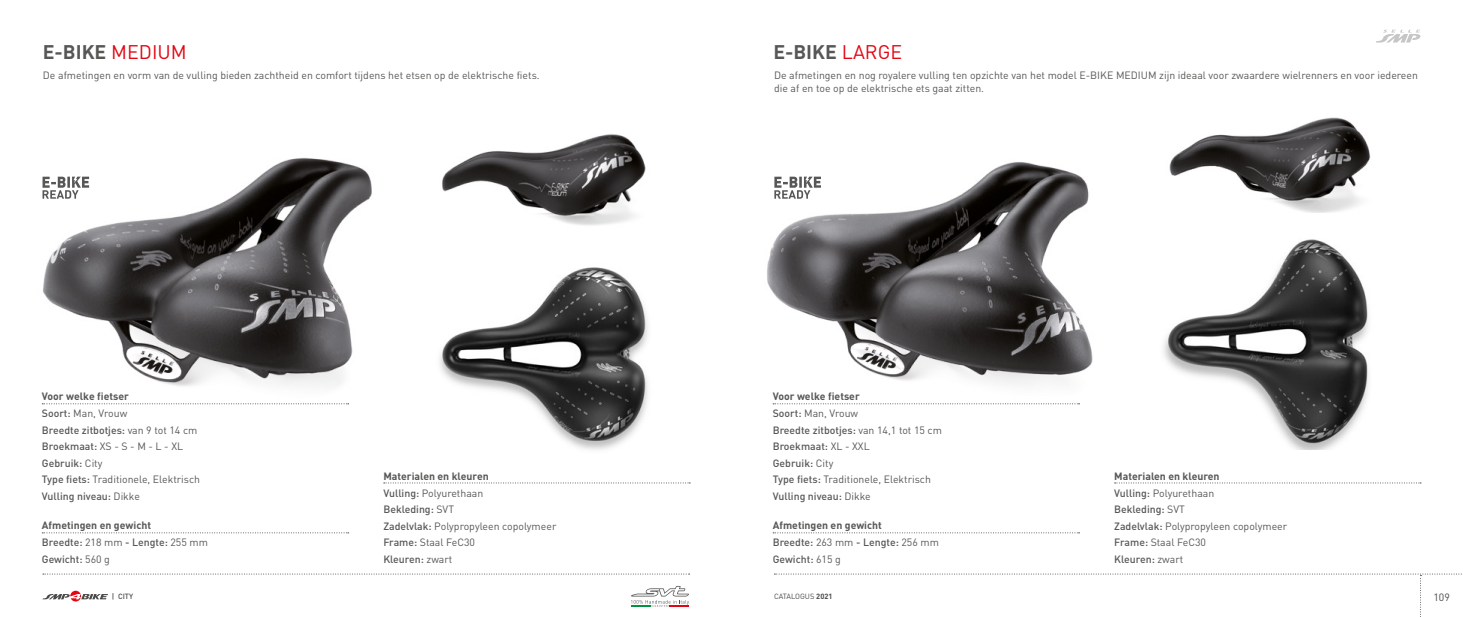
<style>
.page{position:relative;width:1463px;height:617px;background:#fff}
.page>*{position:absolute;margin:0;border:0;box-sizing:border-box;transform-origin:0 0}
.t1{font:700 19.5px "DIN";color:#575756}
.t2{font:10.5px/16.5px "DIN";color:#575756}
.t3{font:500 10.5px/16.5px "DIN";color:#575756}
.t4{font:700 10.5px "DIN";color:#575756}
.t5{font:10.5px "DIN";color:#4a4a49}
.t6{font:7.5px "DIN";letter-spacing:-.005em;color:#4a4a49}
.t7{font:500 7.5px "DIN";color:#4a4a49}
.s1{font-weight:400;color:#e30613}
.s2{font-weight:400}
.s3{font-weight:500}
.s4{font-weight:700}
</style>
<div class="page">
<svg style="left:774px;top:573px;width:688px;height:44px"></svg>
<svg style="left:43px;top:573px;width:646px;height:1px"></svg>
<img style="left:439px;top:267px;width:209px;height:183px">
<img style="left:442px;top:134px;width:204px;height:92px">
<img style="left:41px;top:157px;width:331px;height:248px">
<svg style="left:42px;top:403px;width:307px;height:1px"></svg>
<svg style="left:42px;top:532px;width:307px;height:1px"></svg>
<svg style="left:384px;top:482px;width:306px;height:1px"></svg>
<svg style="left:43px;top:590px;width:65px;height:11px"></svg>
<svg style="left:631px;top:586px;width:58px;height:20px"></svg>
<svg style="left:43px;top:177px;width:46px;height:22px"></svg>
<img style="left:1163px;top:239px;width:206px;height:211px">
<img style="left:1169px;top:117px;width:202px;height:96px">
<img style="left:767px;top:162px;width:326px;height:243px">
<svg style="left:773px;top:403px;width:306px;height:1px"></svg>
<svg style="left:773px;top:532px;width:306px;height:1px"></svg>
<svg style="left:1114px;top:482px;width:307px;height:1px"></svg>
<svg style="left:1376px;top:30px;width:45px;height:13px"></svg>
<svg style="left:774px;top:177px;width:47px;height:22px"></svg>
<h1 class="t1" style="left:43px;top:39px;width:145px">E-BIKE <span class="s1">MEDIUM</span></h1>
<h1 class="t1" style="left:773px;top:39px;width:130px">E-BIKE <span class="s1">LARGE</span></h1>
<p class="t2" style="left:43px;top:67px;width:498px">De afmetingen en vorm van de vulling bieden zachtheid en comfort tijdens het etsen op de elektrische fiets.</p>
<p class="t2" style="left:774px;top:68px;width:645px;line-height:13.5px">De afmetingen en nog royalere vulling ten opzichte van het model E-BIKE MEDIUM zijn ideaal voor zwaardere wielrenners en voor iedereen die af en toe op de elektrische ets gaat zitten.</p>
<p class="t4" style="left:42px;top:389px;width:89px">Voor welke fietser</p>
<p class="t4" style="left:773px;top:389px;width:89px">Voor welke fietser</p>
<p class="t3" style="left:42px;top:404px;width:160px">Soort: <span class="s2">Man, Vrouw<br></span>Breedte zitbotjes: <span class="s2">van 9 tot 14 cm<br></span>Broekmaat: <span class="s2">XS - S - M - L - XL<br></span>Gebruik: <span class="s2">City<br></span>Type fiets: <span class="s2">Traditionele, Elektrisch<br></span>Vulling niveau: <span class="s2">Dikke</span></p>
<p class="t3" style="left:42px;top:533px;width:168px">Breedte: <span class="s2">218 mm</span> - Lengte: <span class="s2">255 mm<br></span>Gewicht: <span class="s2">560 g</span></p>
<p class="t4" style="left:42px;top:518px;width:111px">Afmetingen en gewicht</p>
<p class="t4" style="left:383px;top:469px;width:107px">Materialen en kleuren</p>
<p class="t2" style="left:383px;top:484px;width:174px"><span class="s3">Vulling:</span> Polyurethaan<br><span class="s3">Bekleding:</span> SVT<br><span class="s3">Zadelvlak:</span> Polypropyleen copolymeer<br><span class="s3">Frame:</span> Staal FeC30<br><span class="s3">Kleuren:</span> zwart</p>
<p class="t3" style="left:773px;top:404px;width:171px">Soort: <span class="s2">Man, Vrouw<br></span>Breedte zitbotjes: <span class="s2">van 14,1 tot 15 cm<br></span>Broekmaat: <span class="s2">XL - XXL<br></span>Gebruik: <span class="s2">City<br></span>Type fiets: <span class="s2">Traditionele, Elektrisch<br></span>Vulling niveau: <span class="s2">Dikke</span></p>
<p class="t3" style="left:773px;top:533px;width:168px">Breedte: <span class="s2">263 mm</span> - Lengte: <span class="s2">256 mm<br></span>Gewicht: <span class="s2">615 g</span></p>
<p class="t4" style="left:773px;top:518px;width:111px">Afmetingen en gewicht</p>
<p class="t4" style="left:1114px;top:469px;width:107px">Materialen en kleuren</p>
<p class="t2" style="left:1114px;top:484px;width:174px"><span class="s3">Vulling:</span> Polyurethaan<br><span class="s3">Bekleding:</span> SVT<br><span class="s3">Zadelvlak:</span> Polypropyleen copolymeer<br><span class="s3">Frame:</span> Staal FeC30<br><span class="s3">Kleuren:</span> zwart</p>
<p class="t7" style="left:112px;top:591px;width:23px">| CITY</p>
<p class="t6" style="left:774px;top:592px;width:60px">CATALOGUS <span class="s4">2021</span></p>
<p class="t5" style="left:1433px;top:590px;width:18px">109</p>
</div>
